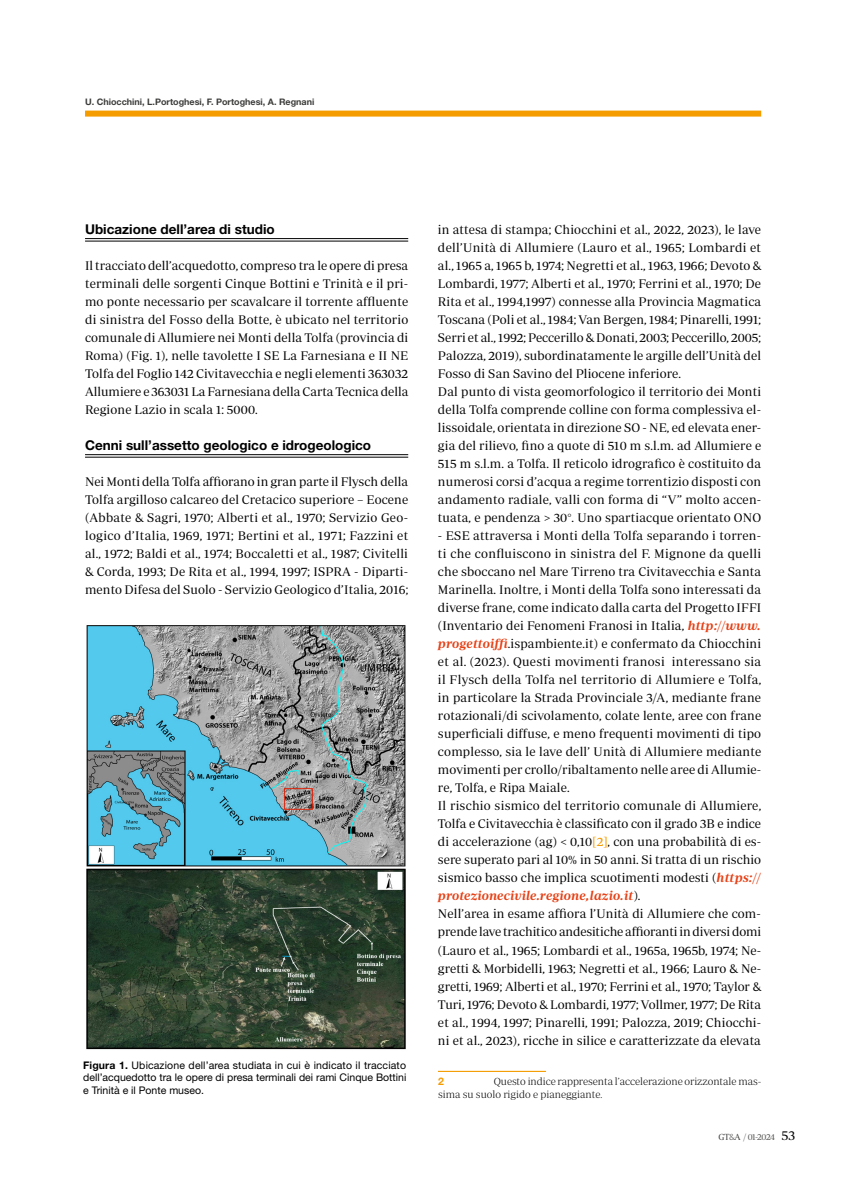
<style>
.page{position:relative;width:859px;height:1191px;background:#fff}
.page>*{position:absolute;margin:0;border:0;box-sizing:border-box;transform-origin:0 0}
.t1{font:700 13.5px "Helvetica Neue LT Std";color:#000}
.t2{font:12.75px/18px "Periodico Display Lg";letter-spacing:.01em;color:#000;text-align:justify}
.t3{font:italic 600 12.75px "Periodico Display";letter-spacing:.01em;color:#e74116}
.t4{font:10.5px/12.6px "Helvetica Neue LT Std";color:#000;text-align:justify}
.t5{font:10.5px/13.5px "Periodico Display Xt Lg";letter-spacing:-.005em;color:#000}
.t6{font:700 10.5px "Helvetica Neue LT Pro";color:#f59c00}
.t7{font:700 9px "Helvetica Neue LT Std";color:#3c3c3b}
.t8{font:9px "Periodico Display Lg";letter-spacing:-.05em;color:#575756}
.s1{font-weight:700}
.s2{font-family:"Periodico Display";font-weight:600;font-style:italic;color:#e74116}
.s3{font-family:"Periodico Display";color:#f59c00}
.s4{font-family:"Periodico Display Lg";font-weight:400;font-style:normal;color:#000}
.s5{color:#3c3c3b}
.s6{color:#6b6b6a}
.s7{font-size:13.5px;color:#000}
</style>
<div class="page">
<div style="left:85px;top:111px;width:676px;height:6px;background:#f59c00"></div>
<hr style="left:85px;top:238px;width:323px;height:1px;background:#000">
<hr style="left:85px;top:241px;width:323px;height:1px;background:#000">
<hr style="left:85px;top:454px;width:323px;height:1px;background:#000">
<hr style="left:85px;top:457px;width:323px;height:1px;background:#000">
<hr style="left:438px;top:1070px;width:108px;height:2px;background:#f59c00">
<img style="left:86px;top:625px;width:320px;height:425px">
<p class="t7" style="left:85px;top:96px;width:231px">U. Chiocchini, L.Portoghesi, F. Portoghesi, A. Regnani</p>
<p class="t1" style="left:85px;top:221px;width:191px">Ubicazione dell’area di studio</p>
<p class="t2" style="left:85px;top:256px;width:325px">Il tracciato dell’acquedotto, compreso tra le opere di presa terminali delle sorgenti Cinque Bottini e Trinità e il pri&shy;mo ponte necessario per scavalcare il torrente affluente di sinistra del Fosso della Botte, è ubicato nel territorio comunale di Allumiere nei Monti della Tolfa (provincia di Roma) (Fig. 1), nelle tavolette I SE La Farnesiana e II NE Tolfa del Foglio 142 Civitavecchia e negli elementi 363032<br>Allumiere e 363031 La Farnesiana della Carta Tecnica della Regione Lazio in scala 1: 5000.</p>
<p class="t1" style="left:85px;top:437px;width:288px">Cenni sull’assetto geologico e idrogeologico</p>
<p class="t2" style="left:85px;top:472px;width:325px">Nei Monti della Tolfa affiorano in gran parte il Flysch della Tolfa argilloso calcareo del Cretacico superiore – Eocene (Abbate &amp; Sagri, 1970; Alberti et al., 1970; Servizio Geo&shy;logico d’Italia, 1969, 1971; Bertini et al., 1971; Fazzini et al., 1972; Baldi et al., 1974; Boccaletti et al., 1987; Civitelli &amp; Corda, 1993; De Rita et al., 1994, 1997; ISPRA - Diparti&shy;mento Difesa del Suolo - Servizio Geologico d’Italia, 2016;</p>
<p class="t4" style="left:83px;top:1058px;width:325px"><span class="s1">Figura 1.</span> Ubicazione dell’area studiata in cui è indicato il tracciato dell’acquedotto tra le opere di presa terminali dei rami Cinque Bottini e Trinità e il Ponte museo.</p>
<p class="t2" style="left:438px;top:220px;width:325px;text-align:left">in attesa di stampa; Chiocchini et al., 2022, 2023), le lave dell’Unità di Allumiere (Lauro et al., 1965; Lombardi et al., 1965 a, 1965 b, 1974; Negretti et al., 1963, 1966; Devoto &amp; Lombardi, 1977; Alberti et al., 1970; Ferrini et al., 1970; De Rita et al., 1994,1997) connesse alla Provincia Magmatica Toscana (Poli et al., 1984; Van Bergen, 1984; Pinarelli, 1991; Serri et al., 1992; Peccerillo &amp; Donati, 2003; Peccerillo, 2005; Palozza, 2019), subordinatamente le argille dell’Unità del Fosso di San Savino del Pliocene inferiore.<br>Dal punto di vista geomorfologico il territorio dei Monti della Tolfa comprende colline con forma complessiva el&shy;lissoidale, orientata in direzione SO - NE, ed elevata ener&shy;gia del rilievo, fino a quote di 510 m s.l.m. ad Allumiere e 515 m s.l.m. a Tolfa. Il reticolo idrografico è costituito da numerosi corsi d’acqua a regime torrentizio disposti con andamento radiale, valli con forma di “V” molto accen&shy;tuata, e pendenza &gt; 30°. Uno spartiacque orientato ONO</p>
<p class="t2" style="left:438px;top:526px;width:325px;text-align:left">- ESE attraversa i Monti della Tolfa separando i torren&shy;ti che confluiscono in sinistra del F. Mignone da quelli che sboccano nel Mare Tirreno tra Civitavecchia e Santa Marinella. Inoltre, i Monti della Tolfa sono interessati da diverse frane, come indicato dalla carta del Progetto IFFI (Inventario dei Fenomeni Franosi in Italia, <span class="s2">http://www. progettoiffi</span>.ispambiente.it) e confermato da Chiocchini et al. (2023). Questi movimenti franosi interessano sia il Flysch della Tolfa nel territorio di Allumiere e Tolfa, in particolare la Strada Provinciale 3/A, mediante frane rotazionali/di scivolamento, colate lente, aree con frane superficiali diffuse, e meno frequenti movimenti di tipo complesso, sia le lave dell’ Unità di Allumiere mediante movimenti per crollo/ribaltamento nelle aree di Allumie&shy;re, Tolfa, e Ripa Maiale.<br>Il rischio sismico del territorio comunale di Allumiere, Tolfa e Civitavecchia è classificato con il grado 3B e indice di accelerazione (ag) &lt; 0,10<span class="s3">[2]</span>, con una probabilità di es&shy;sere superato pari al 10% in 50 anni. Si tratta di un rischio sismico basso che implica scuotimenti modesti (<span class="s2">https://</span></p>
<p class="t3" style="left:438px;top:889px;width:204px">protezionecivile.regione,lazio.it<span class="s4">).</span></p>
<p class="t2" style="left:438px;top:905px;width:325px">Nell’area in esame affiora l’Unità di Allumiere che com&shy;prende lave trachitico andesitiche affioranti in diversi domi (Lauro et al., 1965; Lombardi et al., 1965a, 1965b, 1974; Ne&shy;gretti &amp; Morbidelli, 1963; Negretti et al., 1966; Lauro &amp; Ne&shy;gretti, 1969; Alberti et al., 1970; Ferrini et al., 1970; Taylor &amp; Turi, 1976; Devoto &amp; Lombardi, 1977; Vollmer, 1977; De Rita et al., 1994, 1997; Pinarelli, 1991; Palozza, 2019; Chiocchi&shy;ni et al., 2023), ricche in silice e caratterizzate da elevata</p>
<p class="t6" style="left:438px;top:1074px;width:7px">2</p>
<p class="t5" style="left:438px;top:1074px;width:325px;text-indent:56px">Questo indice rappresenta l’accelerazione orizzontale mas&shy;sima su suolo rigido e pianeggiante.</p>
<p class="t8" style="left:719px;top:1131px;width:78px"><span class="s5">GT</span><span class="s6">&amp;</span><span class="s5">A</span> / 01-2024 <span class="s7">53</span></p>
</div>
